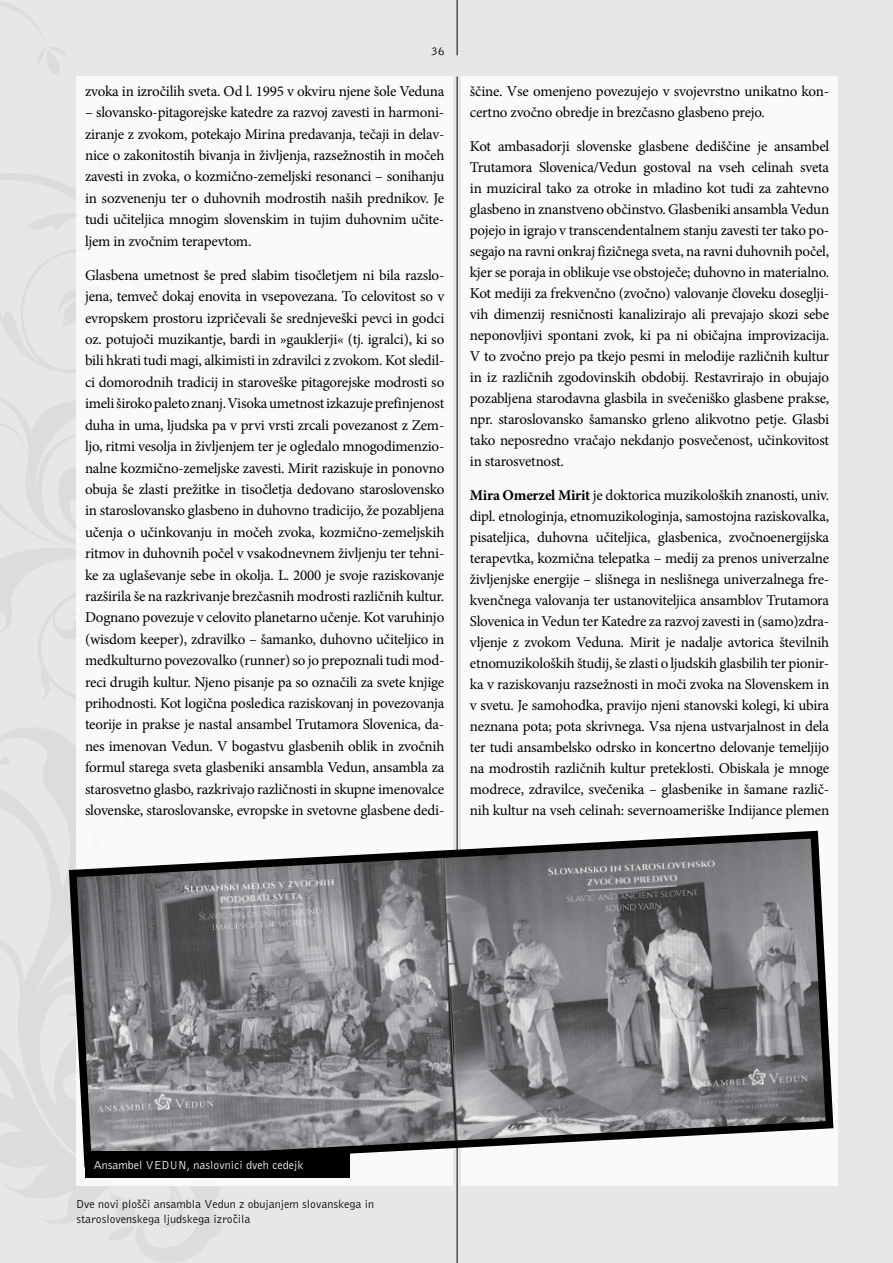
<style>
.page{position:relative;width:893px;height:1263px;background:#e6e7e8}
.page>*{position:absolute;margin:0;border:0;box-sizing:border-box;transform-origin:0 0}
.t1{font:15px/21px "Minion Pro";letter-spacing:-.015em;color:#000;text-align:justify}
.t2{font:12px/14.4px "Bell Gothic BT";color:#000}
.t3{font:12px "Bell Gothic BT";color:#fff}
.s1{font-weight:700}
.s2{font-style:italic}
.s3{font-family:"Bell Gothic Std";font-weight:700}
</style>
<div class="page">
<svg style="left:0;top:371px;width:77px;height:175px"></svg>
<svg style="left:0;top:2px;width:165px;height:369px"></svg>
<svg style="left:0;top:548px;width:208px;height:715px"></svg>
<svg style="left:0;top:480px;width:72px;height:94px"></svg>
<svg style="left:0;top:847px;width:457px;height:393px"></svg>
<div style="left:461px;top:77px;width:377px;height:1109px;background:#fff"></div>
<div style="left:77px;top:77px;width:376px;height:1109px;background:#fff"></div>
<hr style="left:457px;top:0;width:1px;height:55px;background:#000">
<hr style="left:457px;top:77px;width:1px;height:1186px;background:#000">
<svg style="left:65px;top:827px;width:769px;height:344px;background:#8b8d8e"></svg>
<div style="left:85px;top:1151px;width:265px;height:27px;background:#000"></div>
<p class="t2" style="left:431px;top:44px;width:15px">36</p>
<p class="t1" style="left:85px;top:81px;width:361px">zvoka in izročilih sveta. Od l. 1995 v okviru njene šole Veduna</p>
<p class="t1" style="left:85px;top:102px;width:361px;line-height:21.5px">– slovansko-pitagorejske katedre za razvoj zavesti in harmoni&shy;ziranje z zvokom, potekajo Mirina predavanja, tečaji in delav&shy;nice o zakonitostih bivanja in življenja, razsežnostih in močeh zavesti in zvoka, o kozmično-zemeljski resonanci – sonihanju in sozvenenju ter o duhovnih modrostih naših prednikov. Je tudi učiteljica mnogim slovenskim in tujim duhovnim učite&shy;ljem in zvočnim terapevtom.</p>
<p class="t1" style="left:85px;top:264px;width:361px;line-height:21.5px">Glasbena umetnost še pred slabim tisočletjem ni bila razslo&shy;jena, temveč dokaj enovita in vsepovezana. To celovitost so v evropskem prostoru izpričevali še srednjeveški pevci in godci oz. potujoči muzikantje, bardi in »gauklerji« (tj. igralci), ki so bili hkrati tudi magi, alkimisti in zdravilci z zvokom. Kot sledil&shy;ci domorodnih tradicij in staroveške pitagorejske modrosti so imeli široko paleto znanj. Visoka umetnost izkazuje prefinjenost duha in uma, ljudska pa v prvi vrsti zrcali povezanost z Zem&shy;ljo, ritmi vesolja in življenjem ter je ogledalo mnogodimenzio&shy;nalne kozmično-zemeljske zavesti. Mirit raziskuje in ponovno obuja še zlasti prežitke in tisočletja dedovano staroslovensko in staroslovansko glasbeno in duhovno tradicijo, že pozabljena učenja o učinkovanju in močeh zvoka, kozmično-zemeljskih ritmov in duhovnih počel v vsakodnevnem življenju ter tehni&shy;ke za uglaševanje sebe in okolja. L. 2000 je svoje raziskovanje razširila še na razkrivanje brezčasnih modrosti različnih kultur.<br>Dognano povezuje v celovito planetarno učenje. Kot varuhinjo (wisdom keeper), zdravilko – šamanko, duhovno učiteljico in medkulturno povezovalko (runner) so jo prepoznali tudi mod&shy;reci drugih kultur. Njeno pisanje pa so označili za svete knjige prihodnosti. Kot logična posledica raziskovanj in povezovanja teorije in prakse je nastal ansambel Trutamora Slovenica, da&shy;nes imenovan Vedun. V bogastvu glasbenih oblik in zvočnih formul starega sveta glasbeniki ansambla Vedun, ansambla za starosvetno glasbo, razkrivajo različnosti in skupne imenovalce slovenske, staroslovanske, evropske in svetovne glasbene dedi-</p>
<p class="t1" style="left:470px;top:81px;width:361px">ščine. Vse omenjeno povezujejo v svojevrstno unikatno kon&shy;certno zvočno obredje in brezčasno glasbeno prejo.</p>
<p class="t1" style="left:470px;top:136px;width:361px">Kot ambasadorji slovenske glasbene dediščine je ansambel Trutamora Slovenica/Vedun gostoval na vseh celinah sveta in muziciral tako za otroke in mladino kot tudi za zahtevno glasbeno in znanstveno občinstvo. Glasbeniki ansambla Vedun pojejo in igrajo v transcendentalnem stanju zavesti ter tako po&shy;segajo na ravni onkraj fizičnega sveta, na ravni duhovnih počel, kjer se poraja in oblikuje vse obstoječe; duhovno in materialno.<br>Kot mediji za frekvenčno (zvočno) valovanje človeku doseglji&shy;vih dimenzij resničnosti kanalizirajo ali prevajajo skozi sebe neponovljivi spontani zvok, ki pa ni običajna improvizacija.<br>V to zvočno prejo pa tkejo pesmi in melodije različnih kultur in iz različnih zgodovinskih obdobij. Restavrirajo in obujajo pozabljena starodavna glasbila in svečeniško glasbene prakse, npr. staroslovansko šamansko grleno alikvotno petje. Glasbi tako neposredno vračajo nekdanjo posvečenost, učinkovitost in starosvetnost.</p>
<p class="t1" style="left:470px;top:485px;width:361px"><span class="s1">Mira Omerzel Mirit</span> je doktorica muzikoloških znanosti, univ. dipl. etnologinja, etnomuzikologinja, samostojna raziskovalka, pisateljica, duhovna učiteljica, glasbenica, zvočnoenergijska terapevtka, kozmična telepatka – medij za prenos univerzalne življenjske energije – slišnega in neslišnega univerzalnega fre&shy;kvenčnega valovanja ter ustanoviteljica ansamblov Trutamora Slovenica in Vedun ter Katedre za razvoj zavesti in (samo)zdra&shy;vljenje z zvokom Veduna<span class="s2">.</span> Mirit je nadalje avtorica številnih etnomuzikoloških študij, še zlasti o ljudskih glasbilih ter pionir&shy;ka v raziskovanju razsežnosti in moči zvoka na Slovenskem in v svetu. Je samohodka, pravijo njeni stanovski kolegi, ki ubira neznana pota; pota skrivnega. Vsa njena ustvarjalnost in dela ter tudi ansambelsko odrsko in koncertno delovanje temeljijo na modrostih različnih kultur preteklosti. Obiskala je mnoge modrece, zdravilce, svečenika – glasbenike in šamane različ&shy;nih kultur na vseh celinah: severnoameriške Indijance plemen</p>
<p class="t3" style="left:94px;top:1157px;width:211px">Ansambel VEDUN, naslovnici dveh cedejk</p>
<p class="t2" style="left:77px;top:1197px;width:299px">Dve novi plošc<span class="s3">ˇ</span>i ansambla Vedun z obujanjem slovanskega in staroslovenskega ljudskega izroc<span class="s3">ˇ</span>ila</p>
</div>
